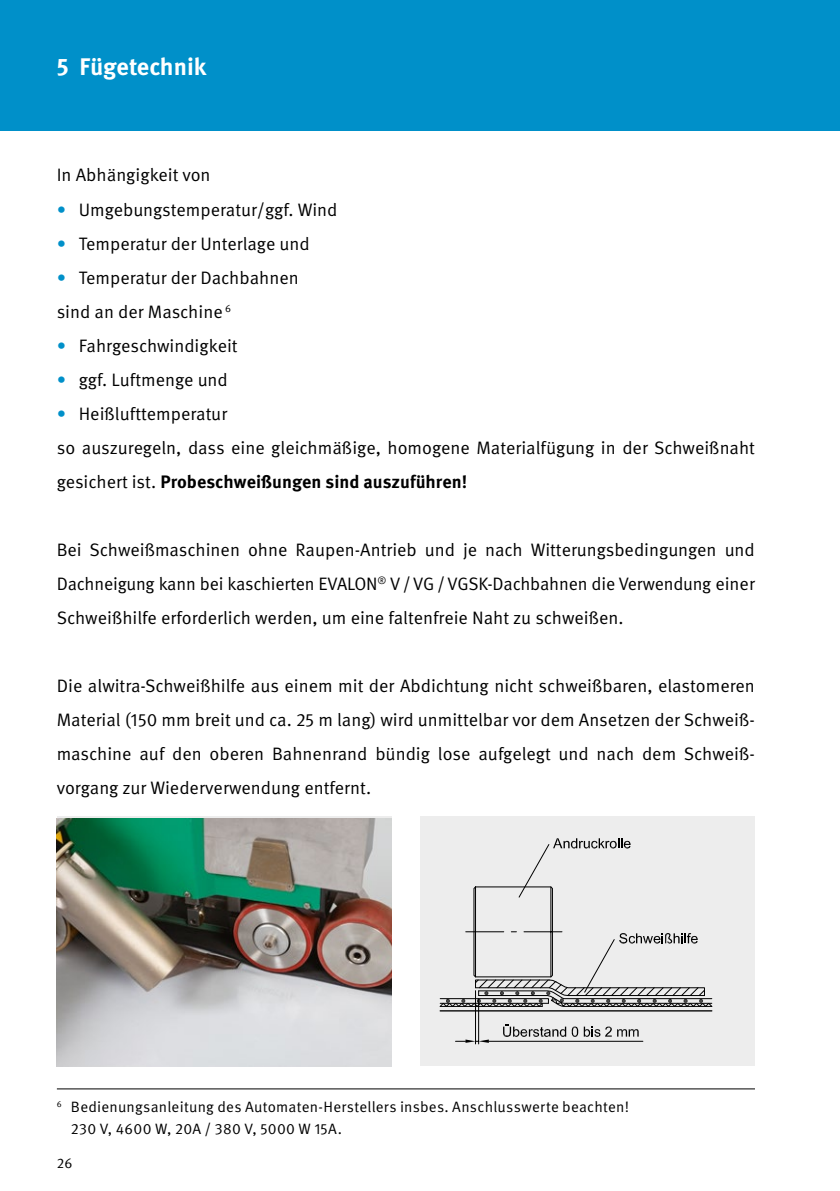
<style>
.page{position:relative;width:840px;height:1191px;background:#fff}
.page>*{position:absolute;margin:0;border:0;box-sizing:border-box;transform-origin:0 0}
.t1{font:700 24px "Meta Pro";color:#fff}
.t2{font:18px/34px "Meta Pro";color:#000}
.t3{font:15px/22.6px "Meta Pro";letter-spacing:.015em;color:#000}
.t4{font:14px "Meta Pro";color:#000}
.s1{color:#0090c9}
.s2{font-weight:700}
</style>
<div class="page">
<div style="left:0;top:0;width:839px;height:130px;background:#0090c9"></div>
<div style="left:420px;top:816px;width:334px;height:250px;background:#ededed"></div>
<hr style="left:440px;top:1010px;width:271px;height:1px;background:#000">
<svg style="left:439px;top:838px;width:273px;height:169px"></svg>
<hr style="left:475px;top:990px;width:1px;height:54px;background:#000">
<hr style="left:478px;top:998px;width:1px;height:46px;background:#000">
<hr style="left:488px;top:1040px;width:154px;height:1px;background:#000">
<svg style="left:455px;top:1039px;width:33px;height:3px"></svg>
<svg style="left:503px;top:1024px;width:135px;height:12px"></svg>
<img style="left:57px;top:819px;width:334px;height:247px">
<hr style="left:57px;top:1088px;width:697px;height:1px;background:#000">
<h1 class="t1" style="left:57px;top:51px;width:151px">5 Fügetechnik</h1>
<p class="t2" style="left:57px;top:159px;width:155px">In Abhängigkeit von</p>
<p class="t2" style="left:57px;top:193px;width:282px"><span class="s1">•</span> Umgebungstemperatur/ggf. Wind</p>
<p class="t2" style="left:57px;top:227px;width:254px"><span class="s1">•</span> Temperatur der Unterlage und</p>
<p class="t2" style="left:57px;top:261px;width:243px"><span class="s1">•</span> Temperatur der Dachbahnen sind an der Maschine <sup>6</sup></p>
<p class="t2" style="left:57px;top:329px;width:182px"><span class="s1">•</span> Fahrgeschwindigkeit</p>
<p class="t2" style="left:57px;top:363px;width:172px"><span class="s1">•</span> ggf. Luftmenge und</p>
<p class="t2" style="left:57px;top:397px;width:699px"><span class="s1">•</span> Heißlufttemperatur<br>so auszuregeln, dass eine gleichmäßige, homogene Materialfügung in der Schweißnaht gesichert ist. <span class="s2">Probeschweißungen sind auszuführen!</span></p>
<p class="t2" style="left:57px;top:533px;width:699px;text-align:justify">Bei Schweißmaschinen ohne Raupen-Antrieb und je nach Witterungsbedingungen und Dachneigung kann bei kaschierten EVALON<sup>®</sup> V/VG/VGSK-Dachbahnen die Verwendung einer Schweißhilfe erforderlich werden, um eine faltenfreie Naht zu schweißen.</p>
<p class="t2" style="left:57px;top:669px;width:699px;text-align:justify">Die alwitra-Schweißhilfe aus einem mit der Abdichtung nicht schweißbaren, elastomeren Material (150 mm breit und ca. 25 m lang) wird unmittelbar vor dem Ansetzen der Schweiß&shy;maschine auf den oberen Bahnenrand bündig lose aufgelegt und nach dem Schweiß&shy;vorgang zur Wiederverwendung entfernt.</p>
<p class="t3" style="left:71px;top:1095px;width:559px;text-indent:-14px"><sup>6</sup> Bedienungsanleitung des Automaten-Herstellers insbes. Anschlusswerte beachten!<br>230 V, 4600 W, 20A / 380 V, 5000 W 15A.</p>
<p class="t4" style="left:57px;top:1154px;width:17px">26</p>
</div>
